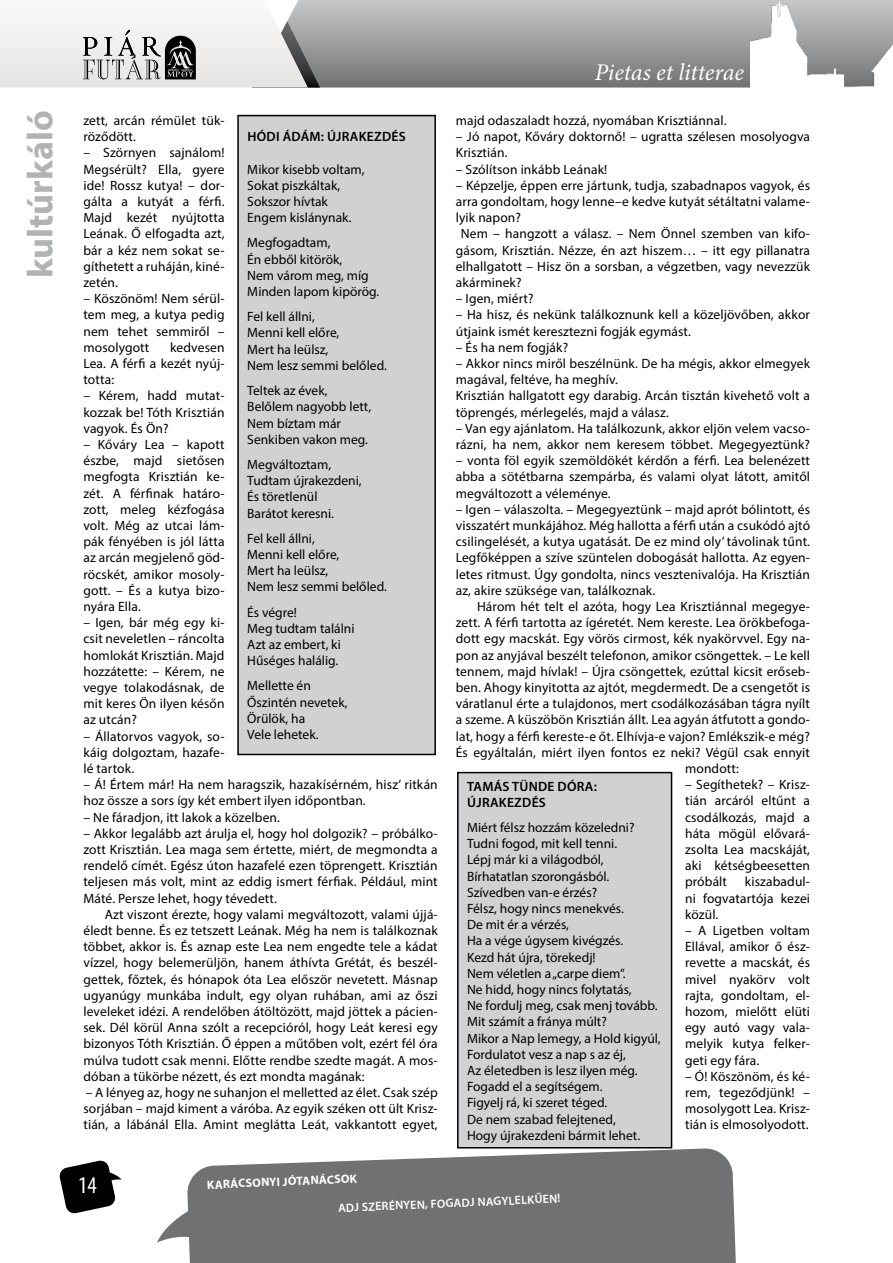
<style>
.page{position:relative;width:893px;height:1263px;background:#fff}
.page>*{position:absolute;margin:0;border:0;box-sizing:border-box;transform-origin:0 0}
.t1{font:700 36px "Myriad Pro";color:#b1b3b4}
.t2{font:italic 24px "Minion Pro";letter-spacing:-.005em;color:#fff}
.t3{font:condensed 24px "Myriad Pro";color:#fff}
.t4{font:13.5px/16.2px "Myriad Pro";letter-spacing:.01em;color:#000;text-align:justify}
.t5{font:600 13.5px/16.2px "Myriad Pro";letter-spacing:.02em;color:#000}
.t6{font:600 12px "Myriad Pro";color:#fff}
.t7{font:700 12px "Myriad Pro";color:#fff}
</style>
<div class="page">
<svg style="left:320px;top:0;width:572px;height:88px;background:#9c9e9f"></svg>
<svg style="left:157px;top:1148px;width:579px;height:115px;background:#828283"></svg>
<svg style="left:59px;top:1160px;width:63px;height:54px"></svg>
<svg style="left:0;top:0;width:320px;height:88px"></svg>
<img style="left:751px;top:2px;width:142px;height:86px">
<div style="left:238px;top:116px;width:197px;height:638px;background:#d0d1d2"></div>
<div style="left:237px;top:115px;width:199px;height:640px;border:2px solid #000"></div>
<div style="left:458px;top:772px;width:213px;height:376px;background:#d0d1d2"></div>
<div style="left:457px;top:772px;width:215px;height:376px;border:2px solid #000"></div>
<h1 class="t1" style="left:17px;top:278px;width:169px;rotate:-90deg">kultúrkáló</h1>
<p class="t4" style="left:83px;top:112px;width:143px">zett, arcán rémület tük&shy;röződött.</p>
<p class="t4" style="left:83px;top:144px;width:143px">– Szörnyen sajnálom!<br>Megsérült? Ella, gyere ide! Rossz kutya! – dor&shy;gálta a kutyát a férfi.<br>Majd kezét nyújtotta Leának. Ő elfogadta azt, bár a kéz nem sokat se&shy;gíthetett a ruháján, kiné&shy;zetén.</p>
<p class="t4" style="left:83px;top:290px;width:143px">– Köszönöm! Nem sérül&shy;tem meg, a kutya pedig nem tehet semmiről – mosolygott</p>
<p class="t5" style="left:247px;top:128px;width:160px">HÓDI ÁDÁM: ÚJRAKEZDÉS</p>
<p class="t4" style="left:247px;top:161px;width:119px;text-align:left">Mikor kisebb voltam,<br>Sokat piszkáltak,<br>Sokszor hívtak<br>Engem kislánynak.</p>
<p class="t4" style="left:247px;top:235px;width:133px;text-align:left">Megfogadtam,<br>Én ebből kitörök,<br>Nem várom meg, míg<br>Minden lapom kipörög.</p>
<p class="t4" style="left:247px;top:308px;width:141px;text-align:left">Fel kell állni,<br>Menni kell előre,<br>Mert ha leülsz,<br>Nem lesz semmi belőled.</p>
<p class="t4" style="left:247px;top:382px;width:125px;text-align:left">Teltek az évek,<br>Belőlem nagyobb lett,<br>Nem bíztam már<br>Senkiben vakon meg.</p>
<p class="t4" style="left:247px;top:456px;width:116px;text-align:left">Megváltoztam,<br>Tudtam újrakezdeni,<br>És töretlenül<br>Barátot keresni.</p>
<p class="t4" style="left:247px;top:530px;width:141px;text-align:left">Fel kell állni,<br>Menni kell előre,<br>Mert ha leülsz,<br>Nem lesz semmi belőled.</p>
<p class="t4" style="left:247px;top:604px;width:109px;text-align:left">És végre!<br>Meg tudtam találni<br>Azt az embert, ki<br>Hűséges halálig.</p>
<p class="t4" style="left:247px;top:677px;width:102px;text-align:left">Mellette én<br>Őszintén nevetek,<br>Örülök, ha<br>Vele lehetek.</p>
<p class="t4" style="left:83px;top:339px;width:143px;text-indent:87px">kedvesen Lea. A férfi a kezét nyúj&shy;totta:</p>
<p class="t4" style="left:83px;top:387px;width:143px">– Kérem, hadd mutat&shy;kozzak be! Tóth Krisztián vagyok. És Ön?</p>
<p class="t4" style="left:83px;top:436px;width:143px">– Kőváry Lea – kapott észbe, majd sietősen megfogta Krisztián ke&shy;zét. A férfinak határo&shy;zott, meleg kézfogása volt. Még az utcai lám&shy;pák fényében is jól látta az arcán megjelenő göd&shy;röcskét, amikor mosoly&shy;gott. – És a kutya bizo&shy;nyára Ella.</p>
<p class="t4" style="left:83px;top:614px;width:143px">– Igen, bár még egy ki&shy;csit neveletlen – ráncolta homlokát Krisztián. Majd hozzátette: – Kérem, ne vegye tolakodásnak, de mit keres Ön ilyen későn az utcán?</p>
<p class="t4" style="left:83px;top:728px;width:143px">– Állatorvos vagyok, so&shy;káig dolgoztam, hazafe&shy;lé tartok.</p>
<p class="t4" style="left:83px;top:776px;width:356px">– Á! Értem már! Ha nem haragszik, hazakísérném, hisz’ ritkán hoz össze a sors így két embert ilyen időpontban.</p>
<p class="t4" style="left:83px;top:809px;width:198px">– Ne fáradjon, itt lakok a közelben.</p>
<p class="t4" style="left:83px;top:825px;width:356px">– Akkor legalább azt árulja el, hogy hol dolgozik? – próbálko&shy;zott Krisztián. Lea maga sem értette, miért, de megmondta a rendelő címét. Egész úton hazafelé ezen töprengett. Krisztián teljesen más volt, mint az eddig ismert férfiak. Például, mint Máté. Persze lehet, hogy tévedett.</p>
<p class="t4" style="left:83px;top:906px;width:356px;text-indent:21px">Azt viszont érezte, hogy valami megváltozott, valami újjá&shy;éledt benne. És ez tetszett Leának. Még ha nem is találkoznak többet, akkor is. És aznap este Lea nem engedte tele a kádat vízzel, hogy belemerüljön, hanem áthívta Grétát, és beszél&shy;gettek, főztek, és hónapok óta Lea először nevetett. Másnap ugyanúgy munkába indult, egy olyan ruhában, ami az őszi leveleket idézi. A rendelőben átöltözött, majd jöttek a pácien&shy;sek. Dél körül Anna szólt a recepcióról, hogy Leát keresi egy bizonyos Tóth Krisztián. Ő éppen a műtőben volt, ezért fél óra múlva tudott csak menni. Előtte rendbe szedte magát. A mos&shy;dóban a tükörbe nézett, és ezt mondta magának:</p>
<p class="t4" style="left:83px;top:1084px;width:356px">– A lényeg az, hogy ne suhanjon el melletted az élet. Csak szép sorjában – majd kiment a váróba. Az egyik széken ott ült Krisz&shy;tián, a lábánál Ella. Amint meglátta Leát, vakkantott egyet,</p>
<h2 class="t2" style="left:595px;top:56px;width:151px">Pietas et litterae</h2>
<p class="t4" style="left:456px;top:112px;width:272px">majd odaszaladt hozzá, nyomában Krisztiánnal.</p>
<p class="t4" style="left:456px;top:128px;width:356px">– Jó napot, Kőváry doktornő! – ugratta szélesen mosolyogva<br>Krisztián.</p>
<p class="t4" style="left:456px;top:161px;width:153px">– Szólítson inkább Leának!</p>
<p class="t4" style="left:456px;top:177px;width:356px">– Képzelje, éppen erre jártunk, tudja, szabadnapos vagyok, és</p>
<p class="t4" style="left:456px;top:193px;width:356px">arra gondoltam, hogy lenne–e kedve kutyát sétáltatni valame-</p>
<p class="t4" style="left:456px;top:209px;width:67px">lyik napon?</p>
<p class="t4" style="left:461px;top:225px;width:351px">Nem – hangzott a válasz. – Nem Önnel szemben van kifo-</p>
<p class="t4" style="left:456px;top:242px;width:356px">gásom, Krisztián. Nézze, én azt hiszem… – itt egy pillanatra</p>
<p class="t4" style="left:456px;top:258px;width:356px">elhallgatott – Hisz ön a sorsban, a végzetben, vagy nevezzük</p>
<p class="t4" style="left:456px;top:274px;width:67px">akárminek?</p>
<p class="t4" style="left:456px;top:290px;width:79px">– Igen, miért?</p>
<p class="t4" style="left:456px;top:306px;width:356px">– Ha hisz, és nekünk találkoznunk kell a közeljövőben, akkor útjaink ismét keresztezni fogják egymást.</p>
<p class="t4" style="left:456px;top:339px;width:114px">– És ha nem fogják?</p>
<p class="t4" style="left:456px;top:355px;width:356px;text-align:left">– Akkor nincs miről beszélnünk. De ha mégis, akkor elmegyek magával, feltéve, ha meghív.<br>Krisztián hallgatott egy darabig. Arcán tisztán kivehető volt a töprengés, mérlegelés, majd a válasz.</p>
<p class="t4" style="left:456px;top:420px;width:356px">– Van egy ajánlatom. Ha találkozunk, akkor eljön velem vacso&shy;rázni, ha nem, akkor nem keresem többet. Megegyeztünk?</p>
<p class="t4" style="left:456px;top:452px;width:356px">– vonta föl egyik szemöldökét kérdőn a férfi. Lea belenézett abba a sötétbarna szempárba, és valami olyat látott, amitől megváltozott a véleménye.</p>
<p class="t4" style="left:456px;top:501px;width:356px">– Igen – válaszolta. – Megegyeztünk – majd aprót bólintott, és visszatért munkájához. Még hallotta a férfi után a csukódó ajtó csilingelését, a kutya ugatását. De ez mind oly’ távolinak tűnt.<br>Legfőképpen a szíve szüntelen dobogását hallotta. Az egyen&shy;letes ritmust. Úgy gondolta, nincs vesztenivalója. Ha Krisztián az, akire szüksége van, találkoznak.</p>
<p class="t4" style="left:477px;top:598px;width:335px">Három hét telt el azóta, hogy Lea Krisztiánnal megegye-</p>
<p class="t4" style="left:456px;top:614px;width:356px">zett. A férfi tartotta az ígéretét. Nem kereste. Lea örökbefoga-</p>
<p class="t4" style="left:456px;top:630px;width:356px">dott egy macskát. Egy vörös cirmost, kék nyakörvvel. Egy na-</p>
<p class="t4" style="left:456px;top:647px;width:356px">pon az anyjával beszélt telefonon, amikor csöngettek. – Le kell</p>
<p class="t4" style="left:456px;top:663px;width:356px">tennem, majd hívlak! – Újra csöngettek, ezúttal kicsit erőseb-</p>
<p class="t4" style="left:456px;top:679px;width:356px">ben. Ahogy kinyitotta az ajtót, megdermedt. De a csengetőt is</p>
<p class="t4" style="left:456px;top:695px;width:356px">váratlanul érte a tulajdonos, mert csodálkozásában tágra nyílt</p>
<p class="t4" style="left:456px;top:711px;width:356px">a szeme. A küszöbön Krisztián állt. Lea agyán átfutott a gondo-</p>
<p class="t4" style="left:456px;top:728px;width:356px">lat, hogy a férfi kereste-e őt. Elhívja-e vajon? Emlékszik-e még?</p>
<p class="t4" style="left:456px;top:744px;width:356px">És egyáltalán, miért ilyen fontos ez neki? Végül csak ennyit</p>
<p class="t4" style="left:685px;top:760px;width:55px">mondott:</p>
<p class="t4" style="left:685px;top:776px;width:127px">– Segíthetek? – Krisz&shy;tián arcáról eltűnt a csodálkozás, majd a háta mögül elővará&shy;zsolta Lea macskáját, aki kétségbeesetten próbált</p>
<p class="t5" style="left:467px;top:778px;width:131px">TAMÁS TÜNDE DÓRA:<br>ÚJRAKEZDÉS</p>
<p class="t4" style="left:467px;top:819px;width:195px;text-align:left">Miért félsz hozzám közeledni?<br>Tudni fogod, mit kell tenni.<br>Lépj már ki a világodból,<br>Bírhatatlan szorongásból.<br>Szívedben van-e érzés?<br>Félsz, hogy nincs menekvés.<br>De mit ér a vérzés,<br>Ha a vége úgysem kivégzés.<br>Kezd hát újra, törekedj!<br>Nem véletlen a „carpe diem”.<br>Ne hidd, hogy nincs folytatás,<br>Ne fordulj meg, csak menj tovább.<br>Mit számít a fránya múlt?<br>Mikor a Nap lemegy, a Hold kigyúl,<br>Fordulatot vesz a nap s az éj,<br>Az életedben is lesz ilyen még.<br>Fogadd el a segítségem.<br>Figyelj rá, ki szeret téged.<br>De nem szabad felejtened,<br>Hogy újrakezdeni bármit lehet.</p>
<p class="t4" style="left:685px;top:873px;width:127px;text-indent:60px">kiszabadul&shy;ni fogvatartója kezei közül.</p>
<p class="t4" style="left:685px;top:922px;width:127px">– A Ligetben voltam Ellával, amikor ő ész&shy;revette a macskát, és mivel nyakörv volt rajta, gondoltam, el&shy;hozom, mielőtt elüti egy autó vagy vala&shy;melyik kutya felker&shy;geti egy fára.</p>
<p class="t4" style="left:685px;top:1068px;width:126px">– Ó! Köszönöm, és ké&shy;rem, tegeződjünk! – mosolygott Lea. Krisz&shy;tián is elmosolyodott.</p>
<h2 class="t3" style="left:78px;top:1170px;width:20px">14</h2>
<p class="t7" style="left:207px;top:1177px;width:151px;rotate:-3deg">Karácsonyi jótan ácsok</p>
<p class="t6" style="left:338px;top:1201px;width:224px;rotate:-3deg">ADJ SZERÉNYEN, FOGADJ NAGYLELKŰEN!</p>
</div>
